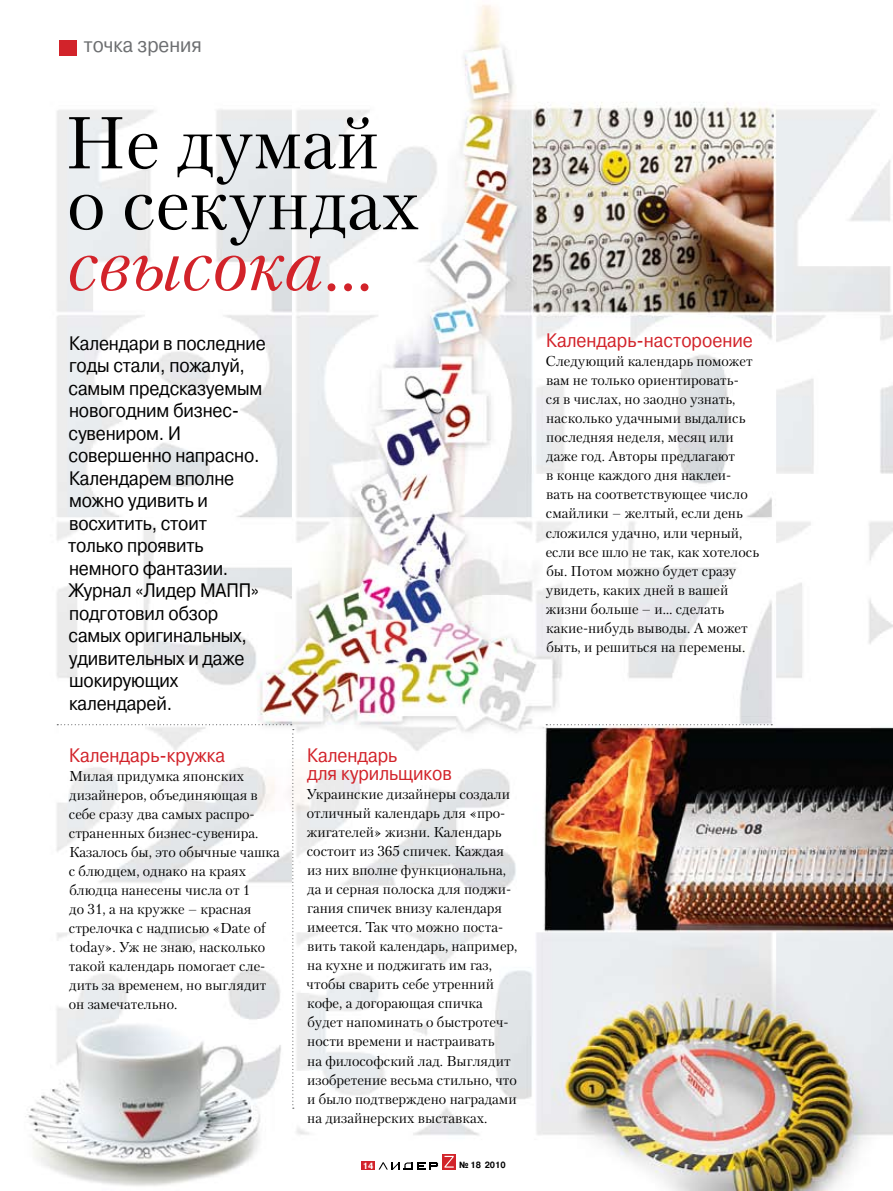
<style>
.page{position:relative;width:893px;height:1191px;background:#fff}
.page>*{position:absolute;margin:0;border:0;box-sizing:border-box;transform-origin:0 0}
.t1{font:73.05px/60.9px "Petersburg C";color:#000}
.t2{font:italic 73.05px "Petersburg C";color:#d2232a}
.t3{font:21px "Pragmatica C";color:#6d6f71;scale:.9 1}
.t4{font:19.5px/22.5px "Pragmatica C";letter-spacing:-.01em;color:#000;scale:.9 1}
.t5{font:19.5px/18px "Pragmatica C";color:#d2232a;scale:.9 1}
.t6{font:14.25px/19px "Petersburg C";color:#000}
.t7{font:700 9px "Pragmatica C";color:#000;scale:.9 1}
.t8{font:700 9px "Pragmatica C";color:#fff;scale:.9 1}
</style>
<div class="page">
<img style="left:25px;top:5px;width:868px;height:1186px">
<svg style="left:57px;top:724px;width:237px;height:384px"></svg>
<svg style="left:546px;top:724px;width:226px;height:1px"></svg>
<svg style="left:379px;top:1162px;width:59px;height:7px"></svg>
<div style="left:362px;top:1161px;width:13px;height:8px;background:#d2232a"></div>
<svg style="left:442px;top:1153px;width:14px;height:16px"></svg>
<svg style="left:444px;top:1155px;width:10px;height:12px"></svg>
<div style="left:60px;top:40px;width:17px;height:16px;background:#d2232a"></div>
<h2 class="t3" style="left:84px;top:34px;width:132px">точка зрения</h2>
<h1 class="t1" style="left:64px;top:111px;width:357px">Не думай о секундах</h1>
<h1 class="t2" style="left:67px;top:222px;width:307px">свысока…</h1>
<p class="t4" style="left:68px;top:332px;width:221px">Календари в последние годы стали, пожалуй, самым предсказуемым новогодним бизнес&shy;сувениром. И совершенно напрасно.<br>Календарем вполне можно удивить и восхитить, стоит только проявить немного фантазии.<br>Журнал «Лидер МАПП» подготовил обзор самых оригинальных, удивительных и даже шокирующих календарей.</p>
<h3 class="t5" style="left:69px;top:746px;width:175px">Календарь-кружка</h3>
<p class="t6" style="left:69px;top:766px;width:213px">Милая придумка японских дизайнеров, объединяющая в себе сразу два самых распро&shy;страненных бизнес-сувенира.<br>Казалось бы, это обычные чашка с блюдцем, однако на краях блюдца нанесены числа от 1<br>до 31, а на кружке – красная стрелочка с надписью «Date of today». Уж не знаю, насколько такой календарь помогает сле&shy;дить за временем, но выглядит он замечательно.</p>
<h3 class="t5" style="left:307px;top:746px;width:162px">Календарь<br>для курильщиков</h3>
<p class="t6" style="left:306px;top:784px;width:213px">Украинские дизайнеры создали отличный календарь для «про&shy;жигателей» жизни. Календарь состоит из 365 спичек. Каждая из них вполне функциональна, да и серная полоска для поджи&shy;гания спичек внизу календаря имеется. Так что можно поста&shy;вить такой календарь, например, на кухне и поджигать им газ, чтобы сварить себе утренний кофе, а догорающая спичка будет напоминать о быстротеч&shy;ности времени и настраивать<br>на философский лад. Выглядит изобретение весьма стильно, что и было подтверждено наградами на дизайнерских выставках.</p>
<p class="t8" style="left:363px;top:1160px;width:13px">14</p>
<p class="t7" style="left:459px;top:1160px;width:53px">№ 18 2010</p>
<h3 class="t5" style="left:546px;top:331px;width:231px">Календарь-настороение</h3>
<p class="t6" style="left:545px;top:351px;width:215px">Следующий календарь поможет вам не только ориентировать-<br>ся в числах, но заодно узнать, насколько удачными выдались последняя неделя, месяц или даже год. Авторы предлагают<br>в конце каждого дня наклеи&shy;вать на соответствующее число смайлики – желтый, если день сложился удачно, или черный, если все шло не так, как хотелось бы. Потом можно будет сразу увидеть, каких дней в вашей жизни больше – и… сделать какие-нибудь выводы. А может быть, и решиться на перемены.</p>
</div>
